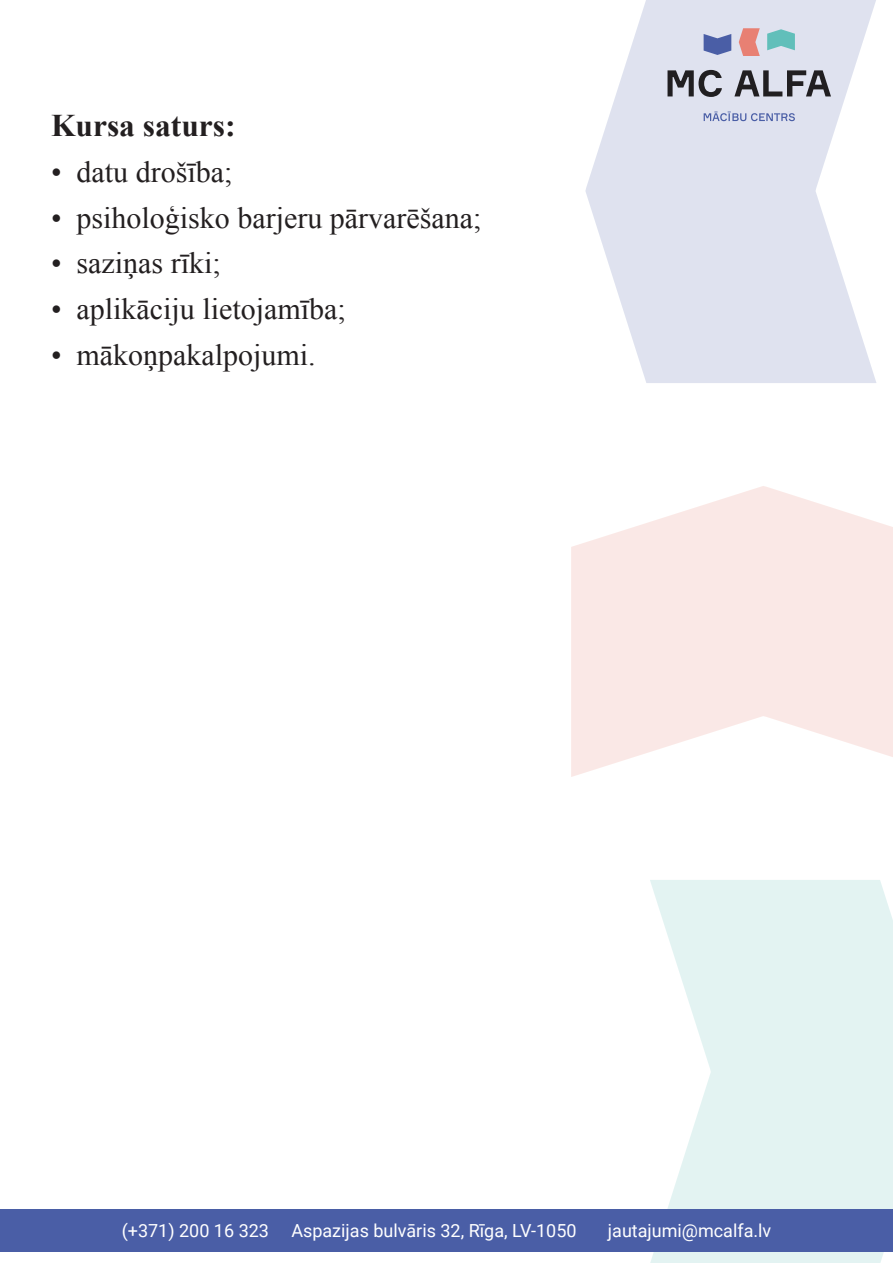
<style>
.page{position:relative;width:893px;height:1263px;background:#fff}
.page>*{position:absolute;margin:0;border:0;box-sizing:border-box;transform-origin:0 0}
.Mazais_virsraksts{font:700 31.5px "Times New Roman";color:#231f20}
.t1{font:30px "Times New Roman";color:#231f20}
.t2{font:18px "Roboto";color:#fff}
</style>
<div class="page">
<svg style="left:571px;top:486px;width:322px;height:291px;fill:#fae8e6"></svg>
<svg style="left:585px;top:0;width:291px;height:383px;fill:#dfe2ef"></svg>
<svg style="left:650px;top:880px;width:243px;height:383px;background:#e6f4f3"></svg>
<div style="left:0;top:1210px;width:893px;height:42px;background:#4a5ea6"></div>
<svg style="left:704px;top:112px;width:91px;height:9px"></svg>
<svg style="left:667px;top:70px;width:55px;height:27px"></svg>
<svg style="left:734px;top:70px;width:97px;height:26px;background:#8d8e97"></svg>
<svg style="left:739px;top:28px;width:21px;height:28px"></svg>
<svg style="left:704px;top:34px;width:27px;height:21px"></svg>
<svg style="left:767px;top:29px;width:28px;height:21px"></svg>
<p class="Mazais_virsraksts" style="left:51px;top:104px;width:186px">Kursa saturs:</p>
<p class="t1" style="left:51px;top:152px;width:183px">• datu drošība;</p>
<p class="t1" style="left:51px;top:197px;width:432px">• psiholoģisko barjeru pārvarēšana;</p>
<p class="t1" style="left:51px;top:243px;width:171px">• saziņas rīki;</p>
<p class="t1" style="left:51px;top:289px;width:296px">• aplikāciju lietojamība;</p>
<p class="t1" style="left:51px;top:335px;width:266px">• mākoņpakalpojumi.</p>
<p class="t2" style="left:122px;top:1218px;width:456px">(+371) 200 16 323 Aspazijas bulvāris 32, Rīga, LV-1050</p>
<p class="t2" style="left:608px;top:1218px;width:165px">jautajumi@mcalfa.lv</p>
</div>
